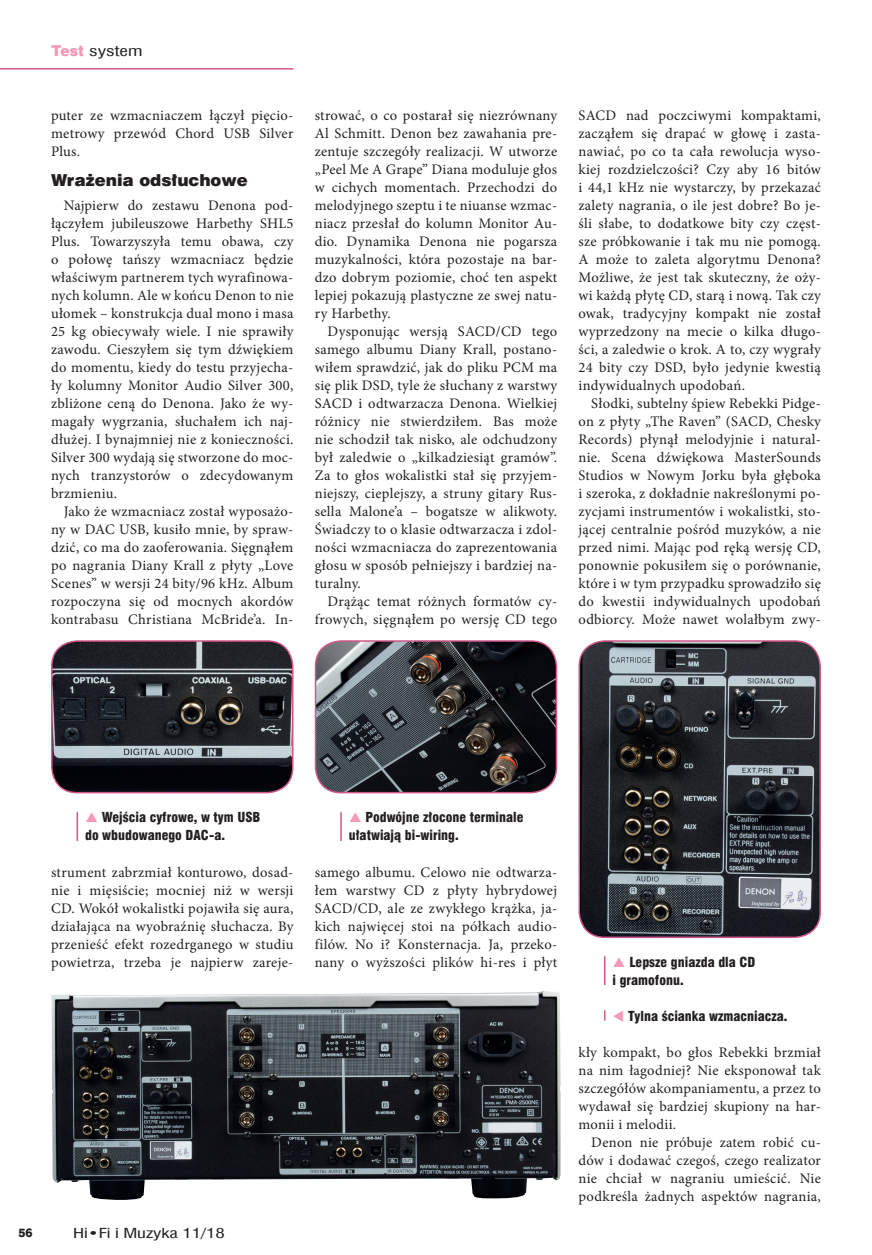
<style>
.page{position:relative;width:872px;height:1255px;background:#fff}
.page>*{position:absolute;margin:0;border:0;box-sizing:border-box;transform-origin:0 0}
.srodtytuly{font:16.5px "Swis 721 Blk EU";color:#231f20}
.tekst{font:14.55px/18px "Minion Pro";letter-spacing:.02em;color:#231f20;text-align:justify}
.t1{font:13.8px "Swis 721 Cn EU";color:#231f20;scale:1.4 1}
.podpis_do_ilustracji{font:13.5px/18px "Swis 721 Blk Cn EU";color:#231f20}
.t2{font:13.5px "Swis 721 Cn EU";letter-spacing:-.005em;color:#231f20;scale:1.4 1}
.t3{font:12px "Swis 721 Hv EU";color:#231f20}
.s1{font-family:"Swis 721 Blk 2 EU";color:#f499b9}
.s2{color:#f499b9}
</style>
<div class="page">
<hr style="left:0;top:68px;width:293px;height:2px;background:#d15689">
<img style="left:52px;top:991px;width:509px;height:208px">
<img style="left:581px;top:641px;width:239px;height:296px">
<div style="left:578px;top:640px;width:243px;height:298px;border:2px solid #d15689;border-radius:26px"></div>
<img style="left:52px;top:641px;width:241px;height:151px">
<div style="left:51px;top:640px;width:242px;height:153px;border:2px solid #d15689;border-radius:26px"></div>
<img style="left:315px;top:641px;width:241px;height:151px">
<div style="left:315px;top:640px;width:242px;height:153px;border:2px solid #d15689;border-radius:26px"></div>
<svg style="left:77px;top:812px;width:1px;height:28px"></svg>
<hr style="left:340px;top:812px;width:2px;height:28px;background:#d15689">
<svg style="left:604px;top:956px;width:1px;height:28px"></svg>
<p class="t1" style="left:51px;top:41px;width:67px"><span class="s1">Test</span> system</p>
<p class="tekst" style="left:51px;top:106px;width:244px">puter ze wzmacniaczem łączył pięcio&shy;metrowy przewód Chord USB Silver Plus.</p>
<p class="srodtytuly" style="left:51px;top:170px;width:198px">Wrażenia odsłuchowe</p>
<p class="tekst" style="left:51px;top:196px;width:244px;text-indent:13px">Najpierw do zestawu Denona pod&shy;łączyłem jubileuszowe Harbethy SHL5<br>Plus. Towarzyszyła temu obawa, czy o połowę tańszy wzmacniacz będzie właściwym partnerem tych wyrafinowa&shy;nych kolumn. Ale w końcu Denon to nie ułomek – konstrukcja dual mono i masa 25 kg obiecywały wiele. I nie sprawiły zawodu. Cieszyłem się tym dźwiękiem do momentu, kiedy do testu przyjecha&shy;ły kolumny Monitor Audio Silver 300, zbliżone ceną do Denona. Jako że wy&shy;magały wygrzania, słuchałem ich naj&shy;dłużej. I bynajmniej nie z konieczności.<br>Silver 300 wydają się stworzone do moc&shy;nych tranzystorów o zdecydowanym brzmieniu.</p>
<p class="tekst" style="left:51px;top:502px;width:244px;text-indent:13px">Jako że wzmacniacz został wyposażo&shy;ny w DAC USB, kusiło mnie, by spraw&shy;dzić, co ma do zaoferowania. Sięgnąłem po nagrania Diany Krall z płyty „Love Scenes” w wersji 24 bity/96 kHz. Album rozpoczyna się od mocnych akordów kontrabasu Christiana McBride’a. In-</p>
<p class="tekst" style="left:315px;top:106px;width:244px">strować, o co postarał się niezrównany Al Schmitt. Denon bez zawahania pre&shy;zentuje szczegóły realizacji. W utworze „Peel Me A Grape” Diana moduluje głos w cichych momentach. Przechodzi do melodyjnego szeptu i te niuanse wzmac&shy;niacz przesłał do kolumn Monitor Au&shy;dio. Dynamika Denona nie pogarsza muzykalności, która pozostaje na bar&shy;dzo dobrym poziomie, choć ten aspekt lepiej pokazują plastyczne ze swej natu&shy;ry Harbethy.</p>
<p class="tekst" style="left:315px;top:322px;width:244px;text-indent:13px">Dysponując wersją SACD/CD tego samego albumu Diany Krall, postano&shy;wiłem sprawdzić, jak do pliku PCM ma się plik DSD, tyle że słuchany z warstwy SACD i odtwarzacza Denona. Wielkiej różnicy nie stwierdziłem. Bas może nie schodził tak nisko, ale odchudzony był zaledwie o „kilkadziesiąt gramów”.<br>Za to głos wokalistki stał się przyjem&shy;niejszy, cieplejszy, a struny gitary Rus&shy;sella Malone’a – bogatsze w alikwoty.<br>Świadczy to o klasie odtwarzacza i zdol&shy;ności wzmacniacza do zaprezentowania głosu w sposób pełniejszy i bardziej na&shy;turalny.</p>
<p class="tekst" style="left:315px;top:592px;width:244px;text-align:right">Drążąc temat różnych formatów cy&shy;frowych, sięgnąłem po wersję CD tego</p>
<p class="tekst" style="left:578px;top:106px;width:244px">SACD nad poczciwymi kompaktami, zacząłem się drapać w głowę i zasta&shy;nawiać, po co ta cała rewolucja wyso&shy;kiej rozdzielczości? Czy aby 16 bitów i 44,1 kHz nie wystarczy, by przekazać zalety nagrania, o ile jest dobre? Bo je&shy;śli słabe, to dodatkowe bity czy częst&shy;sze próbkowanie i tak mu nie pomogą.<br>A może to zaleta algorytmu Denona?<br>Możliwe, że jest tak skuteczny, że oży&shy;wi każdą płytę CD, starą i nową. Tak czy owak, tradycyjny kompakt nie został wyprzedzony na mecie o kilka długo&shy;ści, a zaledwie o krok. A to, czy wygrały 24 bity czy DSD, było jedynie kwestią indywidualnych upodobań.</p>
<p class="tekst" style="left:578px;top:394px;width:244px;text-indent:13px">Słodki, subtelny śpiew Rebekki Pidge&shy;on z płyty „The Raven” (SACD, Chesky Records) płynął melodyjnie i natural&shy;nie. Scena dźwiękowa MasterSounds Studios w Nowym Jorku była głęboka i szeroka, z dokładnie nakreślonymi po&shy;zycjami instrumentów i wokalistki, sto&shy;jącej centralnie pośród muzyków, a nie przed nimi. Mając pod ręką wersję CD, ponownie pokusiłem się o porównanie, które i w tym przypadku sprowadziło się do kwestii indywidualnych upodobań odbiorcy. Może nawet wolałbym zwy-</p>
<p class="podpis_do_ilustracji" style="left:85px;top:809px;width:177px;text-indent:17px">Wejścia cyfrowe, w tym USB do wbudowanego DAC-a.</p>
<p class="podpis_do_ilustracji" style="left:349px;top:809px;width:176px;text-indent:17px">Podwójne złocone terminale ułatwiają bi-wiring.</p>
<p class="tekst" style="left:51px;top:862px;width:244px">strument zabrzmiał konturowo, dosad&shy;nie i mięsiście; mocniej niż w wersji CD. Wokół wokalistki pojawiła się aura, działająca na wyobraźnię słuchacza. By przenieść efekt rozedrganego w studiu powietrza, trzeba je najpierw zareje-</p>
<p class="tekst" style="left:315px;top:862px;width:244px">samego albumu. Celowo nie odtwarza&shy;łem warstwy CD z płyty hybrydowej SACD/CD, ale ze zwykłego krążka, ja&shy;kich najwięcej stoi na półkach audio&shy;filów. No i? Konsternacja. Ja, przeko&shy;nany o wyższości plików hi-res i płyt</p>
<p class="t3" style="left:18px;top:1225px;width:16px">56</p>
<p class="t2" style="left:73px;top:1224px;width:110px">Hi•Fi i Muzyka 11/18</p>
<p class="podpis_do_ilustracji" style="left:612px;top:953px;width:144px;text-indent:17px">Lepsze gniazda dla CD i gramofonu.</p>
<p class="podpis_do_ilustracji" style="left:612px;top:1007px;width:176px"><span class="s2">▼</span> Tylna ścianka wzmacniacza.</p>
<p class="tekst" style="left:578px;top:1042px;width:244px">kły kompakt, bo głos Rebekki brzmiał na nim łagodniej? Nie eksponował tak szczegółów akompaniamentu, a przez to wydawał się bardziej skupiony na har&shy;monii i melodii.</p>
<p class="tekst" style="left:578px;top:1132px;width:244px;text-indent:13px">Denon nie próbuje zatem robić cu&shy;dów i dodawać czegoś, czego realizator nie chciał w nagraniu umieścić. Nie podkreśla żadnych aspektów nagrania,</p>
</div>
